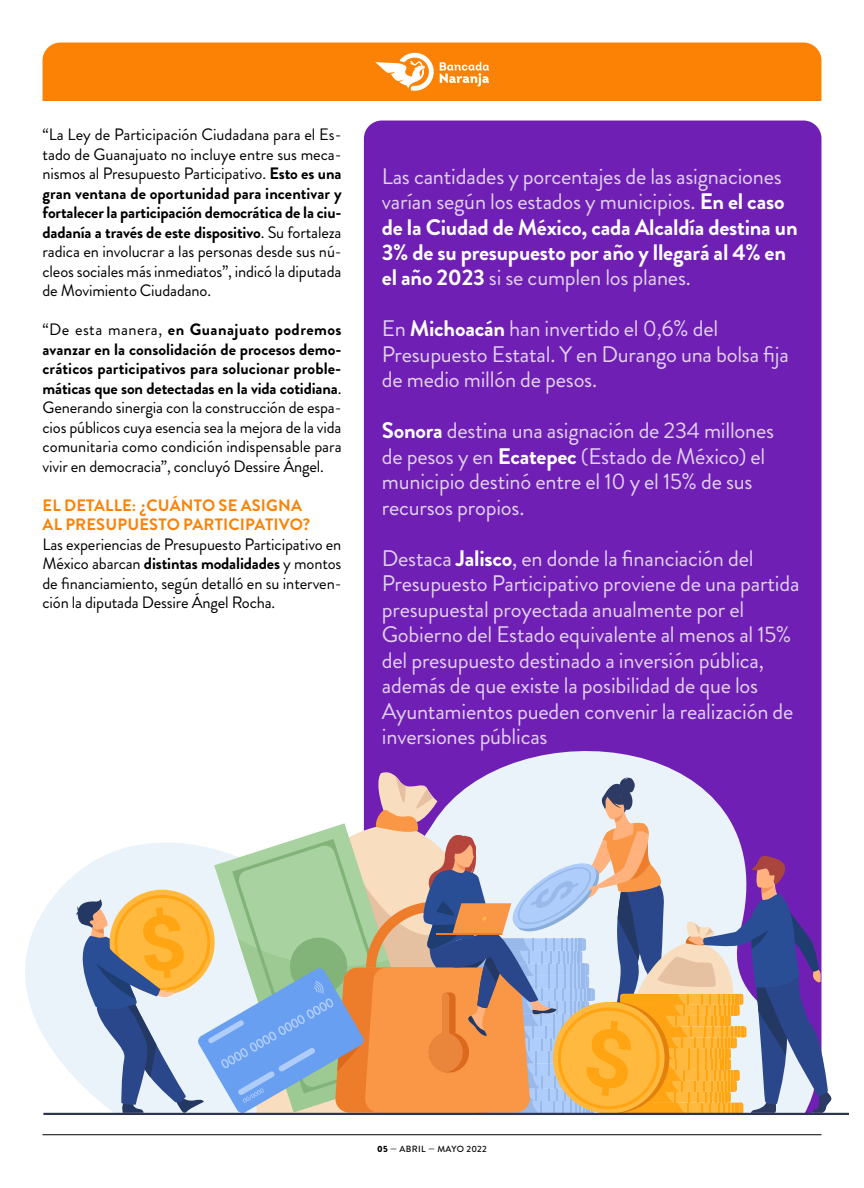
<style>
.page{position:relative;width:864px;height:1188px;background:#fff}
.page>*{position:absolute;margin:0;border:0;box-sizing:border-box;transform-origin:0 0}
.t1{font:22.5px/25.5px "Brandon Grotesque";letter-spacing:-.01em;color:#e2d2f0}
.t2{font:16.5px/19.5px "Brandon Grotesque";letter-spacing:-.01em;color:#000;text-align:justify}
.t3{font:700 16.5px/19.5px "Brandon Grotesque";letter-spacing:.01em;color:#fc8205}
.t4{font:500 9px "Brandon Grotesque";letter-spacing:.035em;color:#000}
.s1{font-weight:700}
.s2{font-weight:700;color:#fff}
.s3{font-weight:900}
</style>
<div class="page">
<hr style="left:43px;top:1134px;width:778px;height:1px;background:#000">
<div style="left:43px;top:43px;width:778px;height:58px;background:#fc8205"></div>
<svg style="left:375px;top:53px;width:59px;height:38px"></svg>
<svg style="left:440px;top:62px;width:49px;height:25px"></svg>
<div style="left:364px;top:121px;width:457px;height:994px;background:#6f1fb4;border-radius:18px"></div>
<svg style="left:25px;top:737px;width:797px;height:297px"></svg>
<svg style="left:43px;top:770px;width:806px;height:345px"></svg>
<p class="t2" style="left:43px;top:125px;width:301px">“La Ley de Participación Ciudadana para el Es&shy;tado de Guanajuato no incluye entre sus meca&shy;nismos al Presupuesto Participativo. <span class="s1">Esto es una gran ventana de oportunidad para incentivar y fortalecer la participación democrática de la ciu&shy;dadanía a través de este dispositivo</span>. Su fortaleza radica en involucrar a las personas desde sus nú&shy;cleos sociales más inmediatos”, indicó la diputada de Movimiento Ciudadano.</p>
<p class="t2" style="left:43px;top:320px;width:301px">“De esta manera, <span class="s1">en Guanajuato podremos avanzar en la consolidación de procesos demo&shy;cráticos participativos para solucionar proble&shy;máticas que son detectadas en la vida cotidiana</span>.<br>Generando sinergia con la construcción de espa&shy;cios públicos cuya esencia sea la mejora de la vida comunitaria como condición indispensable para vivir en democracia”, concluyó Dessire Ángel.</p>
<p class="t3" style="left:43px;top:495px;width:269px">EL DETALLE: ¿CUÁNTO SE ASIGNA<br>AL PRESUPUESTO PARTICIPATIVO?</p>
<p class="t2" style="left:43px;top:534px;width:301px">Las experiencias de Presupuesto Participativo en México abarcan <span class="s1">distintas modalidades</span> y montos de financiamiento, según detalló en su interven&shy;ción la diputada Dessire Ángel Rocha.</p>
<h1 class="t1" style="left:382px;top:163px;width:417px">Las cantidades y porcentajes de las asignaciones varían según los estados y municipios. <span class="s2">En el caso de la Ciudad de México, cada Alcaldía destina un 3% de su presupuesto por año y llegará al 4% en el año 2023</span> si se cumplen los planes.</h1>
<h1 class="t1" style="left:382px;top:316px;width:408px">En <span class="s2">Michoacán</span> han invertido el 0,6% del<br>Presupuesto Estatal. Y en Durango una bolsa fija de medio millón de pesos.</h1>
<h1 class="t1" style="left:382px;top:418px;width:394px"><span class="s2">Sonora</span> destina una asignación de 234 millones de pesos y en <span class="s2">Ecatepec</span> (Estado de México) el municipio destinó entre el 10 y el 15% de sus recursos propios.</h1>
<p class="t1" style="left:382px;top:546px;width:419px">Destaca <span class="s2">Jalisco</span>, en donde la financiación del Presupuesto Participativo proviene de una partida presupuestal proyectada anualmente por el Gobierno del Estado equivalente al menos al 15% del presupuesto destinado a inversión pública, además de que existe la posibilidad de que los Ayuntamientos pueden convenir la realización de inversiones públicas</p>
<p class="t4" style="left:377px;top:1142px;width:111px"><span class="s3">05</span> — ABRIL — MAYO 2022</p>
</div>
